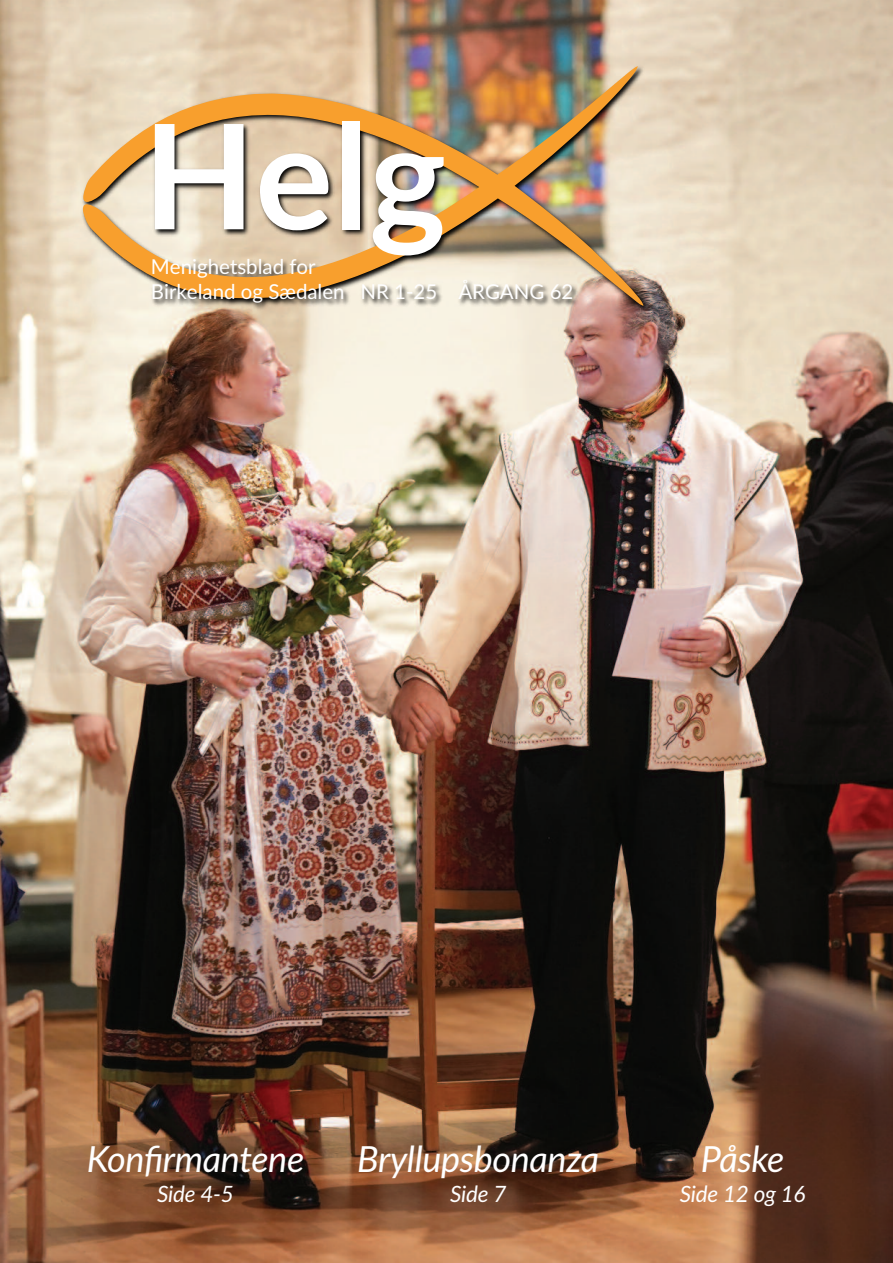
<style>
.page{position:relative;width:893px;height:1263px;background:#fff}
.page>*{position:absolute;margin:0;border:0;box-sizing:border-box;transform-origin:0 0}
.t1{font:700 145.65px "Lato";color:#fff}
.t2{font:italic 36px "Lato";letter-spacing:-.01em;color:#fff}
.t3{font:italic 22.5px "Lato";letter-spacing:-.01em;color:#fff}
.t4{font:20.4px/24.6px "Lato";color:#fff}
</style>
<div class="page">
<img style="left:0;top:0;width:893px;height:1263px">
<img style="left:7px;top:37px;width:656px;height:319px">
<img style="left:83px;top:66px;width:561px;height:240px">
<h1 class="t1" style="left:143px;top:69px;width:305px">Helg</h1>
<p class="t4" style="left:151px;top:254px;width:424px">Menighetsblad for<br>Birkeland og Sædalen NR 1-25 ÅRGANG 62</p>
<h2 class="t2" style="left:87px;top:1138px;width:219px">Konfirmantene</h2>
<p class="t3" style="left:157px;top:1181px;width:78px">Side 4-5</p>
<h2 class="t2" style="left:357px;top:1138px;width:244px">Bryllupsbonanza</h2>
<p class="t3" style="left:450px;top:1181px;width:58px">Side 7</p>
<h2 class="t2" style="left:701px;top:1138px;width:85px">Påske</h2>
<p class="t3" style="left:680px;top:1181px;width:127px">Side 12 og 16</p>
</div>
